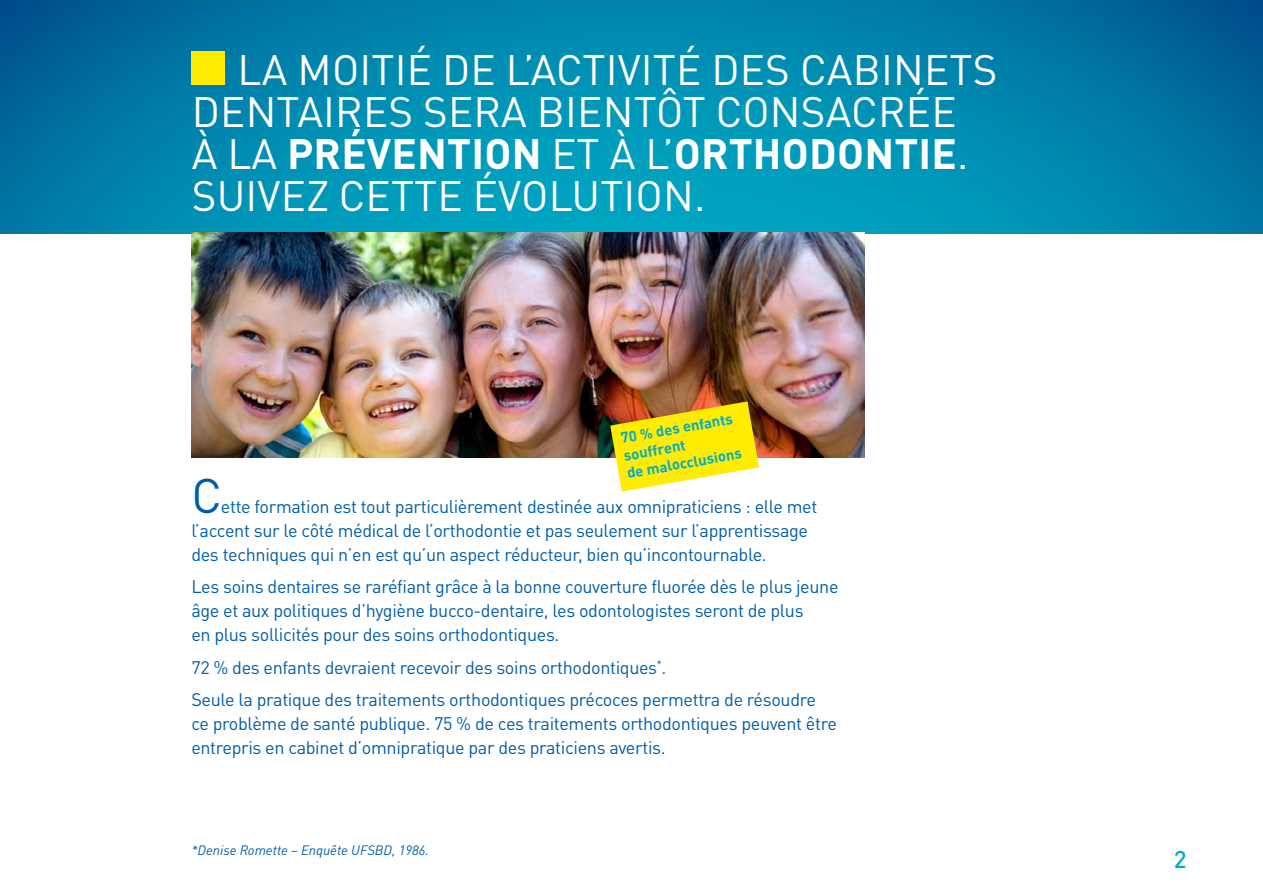
<style>
.page{position:relative;width:1263px;height:893px;background:#fff}
.page>*{position:absolute;margin:0;border:0;box-sizing:border-box;transform-origin:0 0}
.t1{font:48px "DIN Pro";color:#005da8}
.t2{font:42px/42px "DIN Pro";letter-spacing:.005em;color:#fff}
.t3{font:500 24px "DIN Pro";color:#00adc6}
.t4{font:18px/24px "DIN Pro";letter-spacing:-.02em;color:#005da8}
.t5{font:700 14.85px/17.7px "DIN Pro";color:#00adc6}
.t6{font:italic 13.5px "DIN Pro";color:#005da8}
.s1{font-weight:700}
.s2{font-style:inherit}
</style>
<div class="page">
<svg style="left:0;top:0;width:1263px;height:234px;background:#0086ad"></svg>
<div style="left:191px;top:51px;width:34px;height:34px;background:#ffec00"></div>
<img style="left:191px;top:233px;width:673px;height:224px">
<svg style="left:610px;top:401px;width:149px;height:91px;background:#efd42c"></svg>
<h2 class="t2" style="left:192px;top:45px;width:807px;text-indent:46px">LA MOITIÉ DE L’ACTIVITÉ DES CABINETS<br>DENTAIRES SERA BIENTÔT CONSACRÉE<br>À LA <span class="s1">PRÉVENTION</span> ET À L’<span class="s1">ORTHODONTIE</span>.<br>S<span class="s2">UIVEZ</span> CETTE ÉVOLUTION.</h2>
<p class="t5" style="left:619px;top:428px;width:118px;rotate:-10deg">70 % des enfants souffrent<br>de malocclusions</p>
<h1 class="t1" style="left:191px;top:458px;width:32px">C</h1>
<p class="t4" style="left:191px;top:493px;width:628px;text-indent:30px">ette formation est tout particulièrement destinée aux omnipraticiens : elle met l’accent sur le côté médical de l’orthodontie et pas seulement sur l’apprentissage des techniques qui n’en est qu’un aspect réducteur, bien qu’incontournable.</p>
<p class="t4" style="left:191px;top:573px;width:649px">Les soins dentaires se raréfiant grâce à la bonne couverture fluorée dès le plus jeune âge et aux politiques d’hygiène bucco-dentaire, les odontologistes seront de plus<br>en plus sollicités pour des soins orthodontiques.</p>
<p class="t4" style="left:191px;top:649px;width:626px;line-height:32.5px">72 % des enfants devraient recevoir des soins orthodontiques<sup>*</sup>.<br>Seule la pratique des traitements orthodontiques précoces permettra de résoudre</p>
<p class="t4" style="left:191px;top:710px;width:647px">ce problème de santé publique. 75 % de ces traitements orthodontiques peuvent être entrepris en cabinet d’omnipratique par des praticiens avertis.</p>
<p class="t6" style="left:191px;top:840px;width:239px">*Denise Romette – Enquête UFSBD, 1986.</p>
<h3 class="t3" style="left:1174px;top:839px;width:14px">2</h3>
</div>
